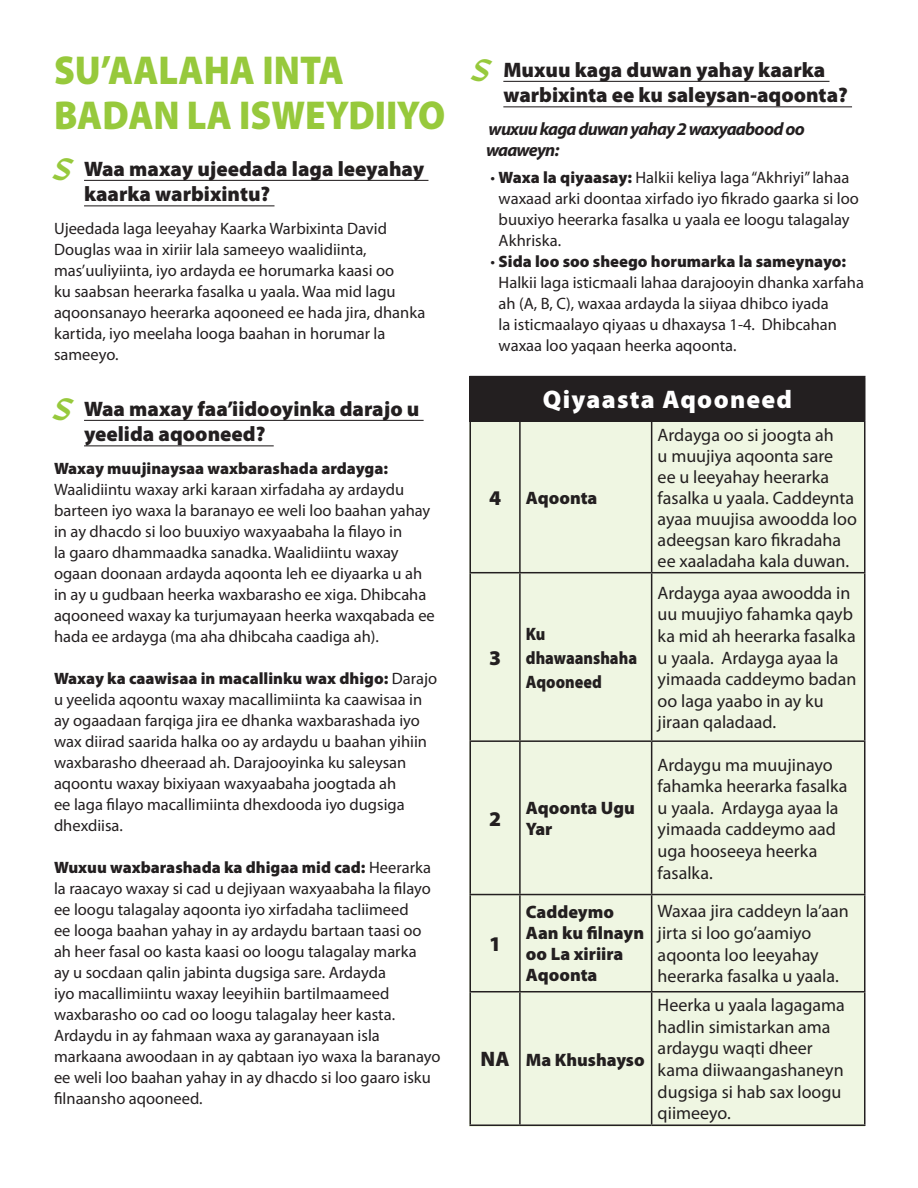
<style>
.page{position:relative;width:918px;height:1188px;background:#fff}
.page>*{position:absolute;margin:0;border:0;box-sizing:border-box;transform-origin:0 0}
.t1{font:900 40.5px/45px "Myriad Pro";color:#97c93c;scale:.92 1}
.t2{font:900 25.5px "Myriad Pro";letter-spacing:.05em;color:#fff}
.t3{font:900 21px/25.5px "Myriad Pro";color:#231f20}
.t4{font:18px/21.6px "Myriad Pro";color:#231f20}
.t5{font:900 18px/21px "Myriad Pro";color:#231f20}
.t6{font:italic 700 18px/21px "Myriad Pro";letter-spacing:-.04em;color:#231f20}
.t7{font:900 18px/24px "Myriad Pro";color:#231f20;scale:.89 1}
.t8{font:16.5px/21px "Myriad Pro";color:#231f20}
.s1{font-family:"Freehand 471 BT";font-weight:400;font-size:30px;color:#97c93c}
.s2{font-weight:900}
</style>
<div class="page">
<hr style="left:84px;top:180px;width:344px;height:1px;background:#231f20">
<hr style="left:84px;top:205px;width:191px;height:1px;background:#231f20">
<hr style="left:84px;top:420px;width:340px;height:1px;background:#231f20">
<hr style="left:84px;top:445px;width:190px;height:1px;background:#231f20">
<hr style="left:503px;top:81px;width:327px;height:1px;background:#231f20">
<hr style="left:503px;top:106px;width:349px;height:1px;background:#231f20">
<div style="left:470px;top:376px;width:396px;height:750px;background:#eff6e2"></div>
<hr style="left:469px;top:376px;width:51px;height:1px;background:#231f20">
<hr style="left:469px;top:377px;width:2px;height:43px;background:#231f20">
<hr style="left:469px;top:420px;width:51px;height:2px;background:#231f20">
<hr style="left:469px;top:422px;width:2px;height:150px;background:#231f20">
<hr style="left:519px;top:422px;width:2px;height:150px;background:#231f20">
<hr style="left:651px;top:422px;width:1px;height:150px;background:#231f20">
<hr style="left:864px;top:422px;width:1px;height:150px;background:#231f20">
<hr style="left:469px;top:572px;width:51px;height:1px;background:#231f20">
<hr style="left:469px;top:573px;width:2px;height:167px;background:#231f20">
<hr style="left:520px;top:572px;width:132px;height:1px;background:#231f20">
<hr style="left:519px;top:573px;width:2px;height:167px;background:#231f20">
<hr style="left:652px;top:572px;width:213px;height:1px;background:#231f20">
<hr style="left:651px;top:573px;width:1px;height:167px;background:#231f20">
<hr style="left:864px;top:573px;width:1px;height:167px;background:#231f20">
<hr style="left:469px;top:740px;width:51px;height:2px;background:#231f20">
<hr style="left:469px;top:742px;width:2px;height:152px;background:#231f20">
<hr style="left:520px;top:740px;width:132px;height:2px;background:#231f20">
<hr style="left:519px;top:742px;width:2px;height:152px;background:#231f20">
<hr style="left:652px;top:740px;width:213px;height:2px;background:#231f20">
<hr style="left:651px;top:742px;width:1px;height:152px;background:#231f20">
<hr style="left:864px;top:742px;width:1px;height:152px;background:#231f20">
<hr style="left:469px;top:894px;width:51px;height:1px;background:#231f20">
<hr style="left:469px;top:895px;width:2px;height:96px;background:#231f20">
<hr style="left:520px;top:894px;width:132px;height:1px;background:#231f20">
<hr style="left:519px;top:895px;width:2px;height:96px;background:#231f20">
<hr style="left:652px;top:894px;width:213px;height:1px;background:#231f20">
<hr style="left:651px;top:895px;width:1px;height:96px;background:#231f20">
<hr style="left:864px;top:895px;width:1px;height:96px;background:#231f20">
<hr style="left:469px;top:991px;width:51px;height:1px;background:#231f20">
<hr style="left:469px;top:992px;width:2px;height:132px;background:#231f20">
<hr style="left:520px;top:991px;width:132px;height:1px;background:#231f20">
<hr style="left:519px;top:992px;width:2px;height:132px;background:#231f20">
<hr style="left:652px;top:991px;width:213px;height:1px;background:#231f20">
<hr style="left:651px;top:992px;width:1px;height:132px;background:#231f20">
<hr style="left:864px;top:992px;width:1px;height:132px;background:#231f20">
<hr style="left:469px;top:1124px;width:51px;height:2px;background:#231f20">
<hr style="left:520px;top:1124px;width:132px;height:2px;background:#231f20">
<hr style="left:652px;top:1124px;width:213px;height:2px;background:#231f20">
<svg style="left:470px;top:375px;width:395px;height:99px"></svg>
<p class="t1" style="left:54px;top:47px;width:427px">SU’AALAHA INTA<br>BADAN LA ISWEYDIIYO</p>
<p class="t3" style="left:84px;top:155px;width:342px;text-indent:-30px"><span class="s1">S</span> Waa maxay ujeedada laga leeyahay kaarka warbixintu?</p>
<p class="t8" style="left:54px;top:218px;width:373px">Ujeedada laga leeyahay Kaarka Warbixinta David Douglas waa in xiriir lala sameeyo waalidiinta, mas’uuliyiinta, iyo ardayda ee horumarka kaasi oo<br>ku saabsan heerarka fasalka u yaala. Waa mid lagu aqoonsanayo heerarka aqooneed ee hada jira, dhanka kartida, iyo meelaha looga baahan in horumar la sameeyo.</p>
<p class="t3" style="left:84px;top:395px;width:337px;text-indent:-30px"><span class="s1">S</span> Waa maxay faa’iidooyinka darajo u yeelida aqooneed?</p>
<p class="t8" style="left:54px;top:458px;width:382px"><span class="s2">Waxay muujinaysaa waxbarashada ardayga:<br></span>Waalidiintu waxay arki karaan xirfadaha ay ardaydu barteen iyo waxa la baranayo ee weli loo baahan yahay in ay dhacdo si loo buuxiyo waxyaabaha la filayo in<br>la gaaro dhammaadka sanadka. Waalidiintu waxay ogaan doonaan ardayda aqoonta leh ee diyaarka u ah in ay u gudbaan heerka waxbarasho ee xiga. Dhibcaha aqooneed waxay ka turjumayaan heerka waxqabada ee hada ee ardayga (ma aha dhibcaha caadiga ah).</p>
<p class="t8" style="left:54px;top:668px;width:385px"><span class="s2">Waxay ka caawisaa in macallinku wax dhigo:</span> Darajo u yeelida aqoontu waxay macallimiinta ka caawisaa in ay ogaadaan farqiga jira ee dhanka waxbarashada iyo wax diirad saarida halka oo ay ardaydu u baahan yihiin waxbarasho dheeraad ah. Darajooyinka ku saleysan aqoontu waxay bixiyaan waxyaabaha joogtada ah<br>ee laga filayo macallimiinta dhexdooda iyo dugsiga dhexdiisa.</p>
<p class="t8" style="left:54px;top:857px;width:388px"><span class="s2">Wuxuu waxbarashada ka dhigaa mid cad:</span> Heerarka la raacayo waxay si cad u dejiyaan waxyaabaha la filayo ee loogu talagalay aqoonta iyo xirfadaha tacliimeed<br>ee looga baahan yahay in ay ardaydu bartaan taasi oo ah heer fasal oo kasta kaasi oo loogu talagalay marka<br>ay u socdaan qalin jabinta dugsiga sare. Ardayda<br>iyo macallimiintu waxay leeyihiin bartilmaameed waxbarasho oo cad oo loogu talagalay heer kasta.<br>Ardaydu in ay fahmaan waxa ay garanayaan isla markaana awoodaan in ay qabtaan iyo waxa la baranayo ee weli loo baahan yahay in ay dhacdo si loo gaaro isku filnaansho aqooneed.</p>
<p class="t3" style="left:503px;top:56px;width:346px;text-indent:-31px"><span class="s1">S</span> Muxuu kaga duwan yahay kaarka warbixinta ee ku saleysan-aqoonta?</p>
<p class="t6" style="left:486px;top:118px;width:320px">wuxuu kaga duwan yahay 2 waxyaabood oo waaweyn:</p>
<p class="t8" style="left:499px;top:167px;width:362px;text-indent:-8px">• <span class="s2">Waxa la qiyaasay:</span> Halkii keliya laga “Akhriyi” lahaa waxaad arki doontaa xirfado iyo fikrado gaarka si loo buuxiyo heerarka fasalka u yaala ee loogu talagalay Akhriska.</p>
<p class="t8" style="left:499px;top:251px;width:367px;text-indent:-8px">• <span class="s2">Sida loo soo sheego horumarka la sameynayo:<br></span>Halkii laga isticmaali lahaa darajooyin dhanka xarfaha ah (A, B, C), waxaa ardayda la siiyaa dhibco iyada<br>la isticmaalayo qiyaas u dhaxaysa 1-4. Dhibcahan waxaa loo yaqaan heerka aqoonta.</p>
<p class="t2" style="left:543px;top:383px;width:251px">Qiyaasta Aqooneed</p>
<p class="t3" style="left:489px;top:484px;width:14px">4</p>
<p class="t5" style="left:526px;top:486px;width:73px">Aqoonta</p>
<p class="t3" style="left:489px;top:644px;width:14px">3</p>
<p class="t7" style="left:526px;top:621px;width:126px">Ku dhawaanshaha<br>Aqooneed</p>
<p class="t3" style="left:489px;top:805px;width:14px">2</p>
<p class="t5" style="left:526px;top:797px;width:111px">Aqoonta Ugu<br>Yar</p>
<p class="t4" style="left:658px;top:424px;width:201px;line-height:21px">Ardayga oo si joogta ah<br>u muujiya aqoonta sare<br>ee u leeyahay heerarka fasalka u yaala. Caddeynta ayaa muujisa awoodda loo adeegsan karo fikradaha ee xaaladaha kala duwan.</p>
<p class="t4" style="left:658px;top:582px;width:200px">Ardayga ayaa awoodda in uu muujiyo fahamka qayb ka mid ah heerarka fasalka u yaala. Ardayga ayaa la yimaada caddeymo badan oo laga yaabo in ay ku jiraan qaladaad.</p>
<p class="t4" style="left:658px;top:753px;width:192px">Ardaygu ma muujinayo fahamka heerarka fasalka u yaala. Ardayga ayaa la yimaada caddeymo aad uga hooseeya heerka fasalka.</p>
<p class="t3" style="left:489px;top:930px;width:14px">1</p>
<p class="t5" style="left:526px;top:901px;width:120px">Caddeymo<br>Aan ku filnayn oo La xiriira<br>Aqoonta</p>
<p class="t4" style="left:658px;top:900px;width:193px">Waxaa jira caddeyn la’aan jirta si loo go’aamiyo aqoonta loo leeyahay heerarka fasalka u yaala.</p>
<p class="t3" style="left:481px;top:1046px;width:30px">NA</p>
<p class="t5" style="left:526px;top:1049px;width:120px">Ma Khushayso</p>
<p class="t4" style="left:658px;top:994px;width:189px">Heerka u yaala lagagama hadlin simistarkan ama ardaygu waqti dheer kama diiwaangashaneyn dugsiga si hab sax loogu qiimeeyo.</p>
</div>
